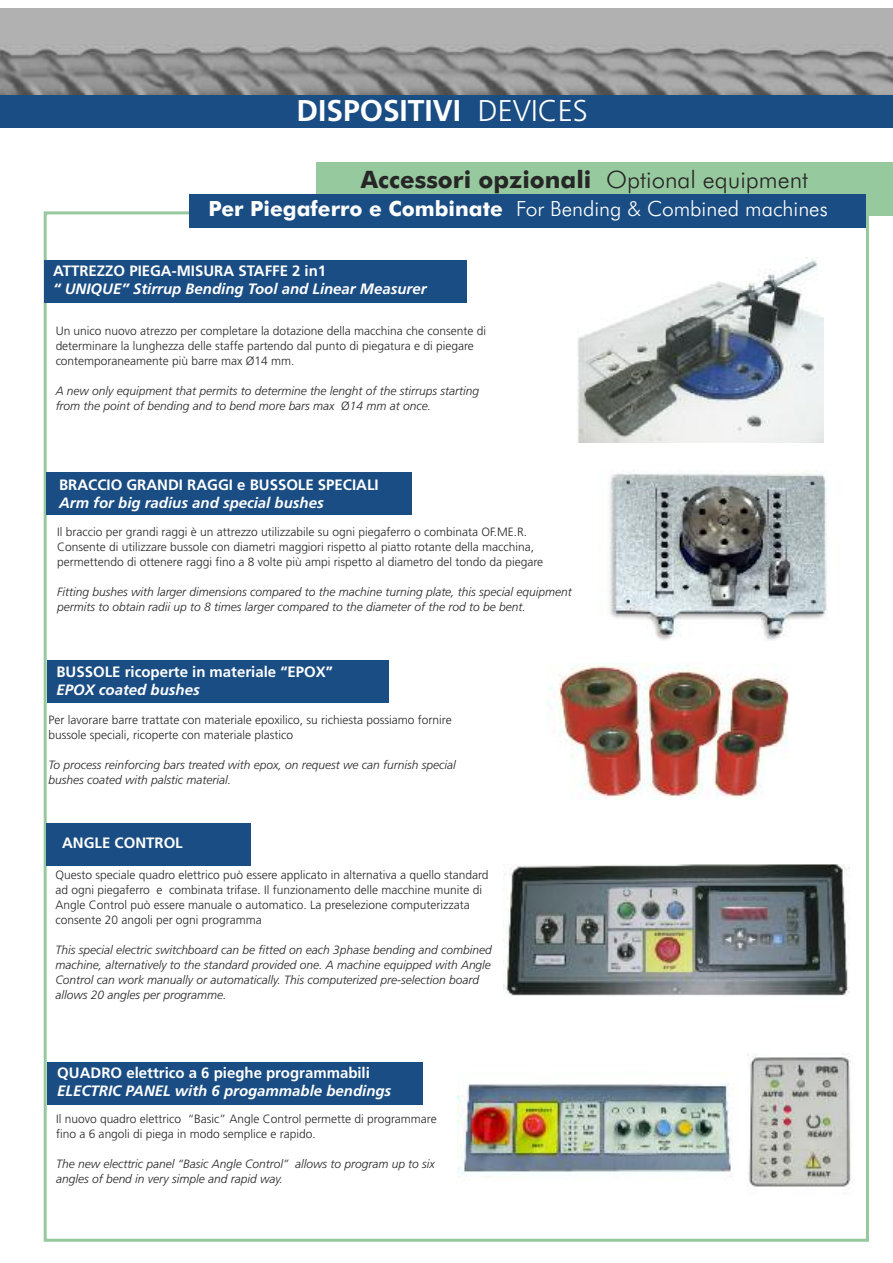
<style>
.page{position:relative;width:893px;height:1263px;background:#fff}
.page>*{position:absolute;margin:0;border:0;box-sizing:border-box;transform-origin:0 0}
.t1{font:700 30px "Frutiger";color:#fff}
.t2{font:700 24px "Futura BT";color:#272627}
.t3{font:300 21px "Futura BT";color:#fff}
.t4{font:700 15px "Frutiger";color:#fff}
.t5{font:italic 700 15px "Frutiger";color:#fff}
.t6{font:300 12px/15px "Frutiger";color:#272627}
.t7{font:italic 300 12px/15px "Frutiger";color:#272627}
.s1{font-weight:300}
.s2{font-weight:700}
.s3{font-style:normal}
</style>
<div class="page">
<img style="left:0;top:9px;width:893px;height:86px">
<div style="left:0;top:95px;width:893px;height:33px;background:#194d83"></div>
<img style="left:458px;top:1083px;width:275px;height:94px">
<div style="left:316px;top:163px;width:577px;height:53px;background:#97c99e"></div>
<div style="left:189px;top:195px;width:677px;height:33px;background:#194d83"></div>
<img style="left:577px;top:258px;width:246px;height:184px">
<img style="left:609px;top:470px;width:218px;height:170px">
<img style="left:548px;top:663px;width:241px;height:137px">
<div style="left:46px;top:473px;width:365px;height:42px;background:#194d83"></div>
<div style="left:45px;top:260px;width:422px;height:42px;background:#194d83"></div>
<div style="left:47px;top:660px;width:341px;height:43px;background:#194d83"></div>
<div style="left:46px;top:823px;width:205px;height:42px;background:#194d83"></div>
<div style="left:47px;top:1062px;width:376px;height:43px;background:#194d83"></div>
<img style="left:747px;top:1053px;width:106px;height:134px">
<img style="left:504px;top:864px;width:345px;height:132px">
<h1 class="t1" style="left:296px;top:99px;width:293px">DISPOSITIVI <span class="s1">DEVICES</span></h1>
<h2 class="t2" style="left:361px;top:169px;width:449px">Accessori opzionali <span class="s1">Optional equipment</span></h2>
<h3 class="t3" style="left:209px;top:200px;width:621px"><span class="s2">Per Piegaferro e Combinate</span> For Bending &amp; Combined machines</h3>
<p class="t4" style="left:53px;top:265px;width:275px">ATTREZZO PIEGA-MISURA STAFFE 2 in1</p>
<p class="t5" style="left:53px;top:283px;width:375px">“ UNIQUE” Stirrup Bending Tool and Linear Measurer</p>
<p class="t6" style="left:56px;top:324px;width:432px">Un unico nuovo atrezzo per completare la dotazione della macchina che consente di determinare la lunghezza delle staffe partendo dal punto di piegatura e di piegare contemporaneamente più barre max Ø14 mm.</p>
<p class="t7" style="left:56px;top:384px;width:425px">A new only equipment that permits to determine the lenght of the stirrups starting from the point of bending and to bend more bars max <span class="s3">Ø</span>14 mm at once.</p>
<p class="t4" style="left:59px;top:478px;width:321px">BRACCIO GRANDI RAGGI e BUSSOLE SPECIALI</p>
<p class="t5" style="left:59px;top:496px;width:266px">Arm for big radius and special bushes</p>
<p class="t6" style="left:57px;top:525px;width:488px">Il braccio per grandi raggi è un attrezzo utilizzabile su ogni piegaferro o combinata OF.ME.R.<br>Consente di utilizzare bussole con diametri maggiori rispetto al piatto rotante della macchina, permettendo di ottenere raggi fino a 8 volte più ampi rispetto al diametro del tondo da piegare</p>
<p class="t7" style="left:57px;top:585px;width:516px">Fitting bushes with larger dimensions compared to the machine turning plate, this special equipment permits to obtain radii up to 8 times larger compared to the diameter of the rod to be bent.</p>
<p class="t4" style="left:56px;top:666px;width:278px">BUSSOLE ricoperte in materiale “EPOX”</p>
<p class="t5" style="left:56px;top:684px;width:145px">EPOX coated bushes</p>
<p class="t6" style="left:49px;top:713px;width:405px">Per lavorare barre trattate con materiale epoxilico, su richiesta possiamo fornire bussole speciali, ricoperte con materiale plastico</p>
<p class="t7" style="left:49px;top:758px;width:409px">To process reinforcing bars treated with epox, on request we can furnish special bushes coated with palstic material.</p>
<p class="t4" style="left:62px;top:837px;width:122px">ANGLE CONTROL</p>
<p class="t6" style="left:55px;top:868px;width:435px">Questo speciale quadro elettrico può essere applicato in alternativa a quello standard ad ogni piegaferro e combinata trifase. Il funzionamento delle macchine munite di Angle Control può essere manuale o automatico. La preselezione computerizzata consente 20 angoli per ogni programma</p>
<p class="t7" style="left:55px;top:943px;width:438px">This special electric switchboard can be fitted on each 3phase bending and combined machine, alternatively to the standard provided one. A machine equipped with Angle Control can work manually or automatically. This computerized pre-selection board allows 20 angles per programme.</p>
<p class="t4" style="left:57px;top:1067px;width:314px">QUADRO elettrico a 6 pieghe programmabili</p>
<p class="t5" style="left:57px;top:1085px;width:336px">ELECTRIC PANEL with 6 progammable bendings</p>
<p class="t6" style="left:56px;top:1112px;width:382px">Il nuovo quadro elettrico “Basic” Angle Control permette di programmare fino a 6 angoli di piega in modo semplice e rapido.</p>
<p class="t7" style="left:56px;top:1157px;width:380px">The new electtric panel “Basic Angle Control” allows to program up to six angles of bend in very simple and rapid way.</p>
</div>
